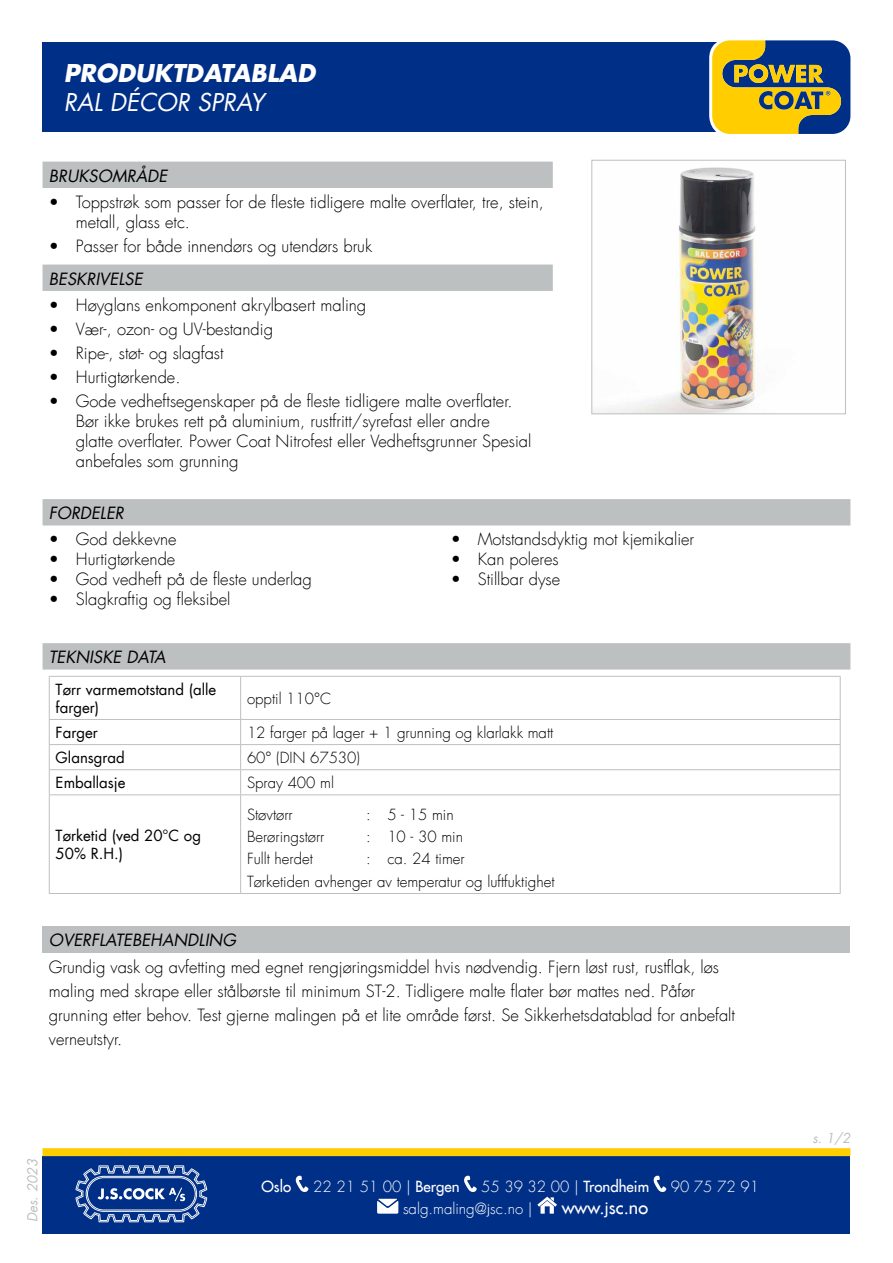
<style>
.page{position:relative;width:893px;height:1263px;background:#fff}
.page>*{position:absolute;margin:0;border:0;box-sizing:border-box;transform-origin:0 0}
.t1{font:italic 700 24px "Futura LT";color:#fff}
.t2{font:italic 24px "Futura LT";color:#fff}
.t3{font:18px "Futura LT";color:#fff}
.t4{font:300 16.5px/19.8px "Futura LT";color:#000}
.t5{font:italic 16.5px "Futura LT";color:#000}
.t6{font:300 15px/22.2px "Futura LT";color:#000}
.t7{font:15px/18px "Futura LT";color:#000}
.t8{font:300 15px "Futura LT";color:#fff}
.t9{font:15px "Futura LT";color:#fff}
.t10{font:italic 13.5px "Futura LT";color:#bdc0c0}
.s1{font-weight:400}
.s2{font-family:"Calibri"}
</style>
<div class="page">
<div style="left:43px;top:43px;width:789px;height:89px;background:#002f87"></div>
<div style="left:43px;top:1156px;width:807px;height:77px;background:#002f87"></div>
<svg style="left:295px;top:1176px;width:14px;height:16px"></svg>
<svg style="left:464px;top:1176px;width:13px;height:16px"></svg>
<svg style="left:653px;top:1176px;width:14px;height:16px"></svg>
<svg style="left:377px;top:1199px;width:21px;height:15px"></svg>
<svg style="left:537px;top:1196px;width:20px;height:18px"></svg>
<svg style="left:75px;top:1165px;width:132px;height:57px"></svg>
<svg style="left:43px;top:1148px;width:807px;height:8px;background:#ffce05"></svg>
<div style="left:709px;top:38px;width:143px;height:98px;border:4px solid #fff;border-radius:18px"></div>
<svg style="left:712px;top:40px;width:138px;height:94px"></svg>
<svg style="left:43px;top:162px;width:510px;height:129px"></svg>
<svg style="left:43px;top:499px;width:807px;height:170px"></svg>
<hr style="left:240px;top:677px;width:1px;height:42px;background:#bdc0c0">
<hr style="left:49px;top:719px;width:192px;height:1px;background:#bdc0c0">
<hr style="left:241px;top:719px;width:600px;height:1px;background:#bdc0c0">
<hr style="left:49px;top:744px;width:192px;height:1px;background:#bdc0c0">
<hr style="left:241px;top:744px;width:600px;height:1px;background:#bdc0c0">
<hr style="left:49px;top:769px;width:192px;height:1px;background:#bdc0c0">
<hr style="left:241px;top:769px;width:600px;height:1px;background:#bdc0c0">
<svg style="left:240px;top:720px;width:1px;height:74px"></svg>
<hr style="left:49px;top:794px;width:192px;height:1px;background:#bdc0c0">
<hr style="left:241px;top:794px;width:600px;height:1px;background:#bdc0c0">
<hr style="left:240px;top:795px;width:1px;height:98px;background:#bdc0c0">
<hr style="left:49px;top:676px;width:192px;height:1px;background:#bdc0c0">
<hr style="left:49px;top:677px;width:1px;height:42px;background:#bdc0c0">
<hr style="left:241px;top:676px;width:600px;height:1px;background:#bdc0c0">
<hr style="left:840px;top:677px;width:1px;height:42px;background:#bdc0c0">
<svg style="left:49px;top:720px;width:1px;height:74px"></svg>
<svg style="left:840px;top:720px;width:1px;height:74px"></svg>
<hr style="left:49px;top:795px;width:1px;height:98px;background:#bdc0c0">
<hr style="left:840px;top:795px;width:1px;height:98px;background:#bdc0c0">
<hr style="left:49px;top:893px;width:192px;height:1px;background:#bdc0c0">
<hr style="left:241px;top:893px;width:600px;height:1px;background:#bdc0c0">
<div style="left:43px;top:926px;width:807px;height:27px;background:#bdc0c0"></div>
<img style="left:593px;top:167px;width:164px;height:245px">
<div style="left:591px;top:160px;width:255px;height:254px;border:1px solid #bdc0c0"></div>
<h1 class="t1" style="left:64px;top:57px;width:253px">PRODUKTDATABLAD</h1>
<h1 class="t2" style="left:64px;top:87px;width:202px">RAL DÉCOR SPRAY</h1>
<p class="t5" style="left:49px;top:165px;width:120px">BRUKSOMRÅDE</p>
<p class="t4" style="left:76px;top:193px;width:470px;text-indent:-27px">• Toppstrøk som passer for de fleste tidligere malte overflater, tre, stein, metall, glass etc.</p>
<p class="t4" style="left:49px;top:236px;width:325px">• Passer for både innendørs og utendørs bruk</p>
<p class="t5" style="left:49px;top:268px;width:95px">BESKRIVELSE</p>
<p class="t4" style="left:49px;top:295px;width:319px">• Høyglans enkomponent akrylbasert maling</p>
<p class="t4" style="left:49px;top:320px;width:226px">• Vær-, ozon- og UV-bestandig</p>
<p class="t4" style="left:49px;top:344px;width:176px">• Ripe-, støt- og slagfast</p>
<p class="t4" style="left:49px;top:368px;width:133px">• Hurtigtørkende.</p>
<p class="t4" style="left:76px;top:392px;width:457px;text-indent:-27px">• Gode vedheftsegenskaper på de fleste tidligere malte overflater.<br>Bør ikke brukes rett på aluminium, rustfritt/syrefast eller andre<br>glatte overflater. Power Coat Nitrofest eller Vedheftsgrunner Spesial anbefales som grunning</p>
<p class="t5" style="left:49px;top:502px;width:76px">FORDELER</p>
<p class="t4" style="left:49px;top:530px;width:129px">• God dekkevne</p>
<p class="t4" style="left:49px;top:550px;width:128px">• Hurtigtørkende</p>
<p class="t4" style="left:49px;top:570px;width:264px">• God vedheft på de fleste underlag</p>
<p class="t4" style="left:49px;top:589px;width:183px">• Slagkraftig og fleksibel</p>
<p class="t4" style="left:451px;top:530px;width:245px">• Motstandsdyktig mot kjemikalier</p>
<p class="t4" style="left:451px;top:550px;width:109px">• Kan poleres</p>
<p class="t4" style="left:451px;top:570px;width:111px">• Stillbar dyse</p>
<p class="t5" style="left:49px;top:647px;width:118px">TEKNISKE DATA</p>
<p class="t7" style="left:56px;top:681px;width:162px">Tørr varmemotstand (alle farger)</p>
<p class="t6" style="left:247px;top:688px;width:86px">opptil 110°C</p>
<p class="t7" style="left:56px;top:724px;width:44px">Farger</p>
<p class="t6" style="left:247px;top:722px;width:308px">12 farger på lager + 1 grunning og klarlakk matt</p>
<p class="t7" style="left:56px;top:749px;width:71px">Glansgrad</p>
<p class="t6" style="left:247px;top:747px;width:115px">60° (DIN 67530)</p>
<p class="t7" style="left:56px;top:774px;width:72px">Emballasje</p>
<p class="t6" style="left:247px;top:772px;width:89px">Spray 400 ml</p>
<p class="t7" style="left:56px;top:827px;width:147px">Tørketid (ved 20°C og<br>50% R.H.)</p>
<p class="t6" style="left:247px;top:804px;width:79px">Støvtørr<br>Berøringstørr<br>Fullt herdet</p>
<p class="t6" style="left:366px;top:804px;width:6px;text-align:justify">: : :</p>
<p class="t6" style="left:387px;top:804px;width:68px">5 - 15 min</p>
<p class="t6" style="left:387px;top:826px;width:77px">10 - 30 min</p>
<p class="t6" style="left:387px;top:848px;width:79px">ca. 24 timer</p>
<p class="t6" style="left:247px;top:871px;width:309px">Tørketiden avhenger av temperatur og luftfuktighet</p>
<p class="t5" style="left:49px;top:930px;width:188px">OVERFLATEBEHANDLING</p>
<p class="t4" style="left:49px;top:955px;width:688px;line-height:24px">Grundig vask og avfetting med egnet rengjøringsmiddel hvis nødvendig. Fjern løst rust, rustflak, løs maling med skrape eller stålbørste til minimum ST-2. Tidligere malte flater bør mattes ned. Påfør grunning etter behov. Test gjerne malingen på et lite område først. Se Sikkerhetsdatablad for anbefalt verneutstyr.</p>
<p class="t10" style="left:24px;top:1222px;width:65px;rotate:-90deg">Des. 2023</p>
<p class="t9" style="left:261px;top:1177px;width:31px">Oslo</p>
<p class="t8" style="left:313px;top:1177px;width:148px">22 21 51 00 | <span class="s1">Bergen</span></p>
<p class="t8" style="left:481px;top:1177px;width:170px">55 39 32 00 | <span class="s1">Trondheim</span></p>
<p class="t8" style="left:671px;top:1177px;width:90px">90 75 72 91</p>
<p class="t8" style="left:403px;top:1199px;width:131px">salg.maling@<span class="s2">j</span>sc.no |</p>
<p class="t3" style="left:562px;top:1195px;width:88px">www.<span class="s2">j</span>sc.no</p>
<p class="t10" style="left:812px;top:1129px;width:40px">s. 1/2</p>
</div>
